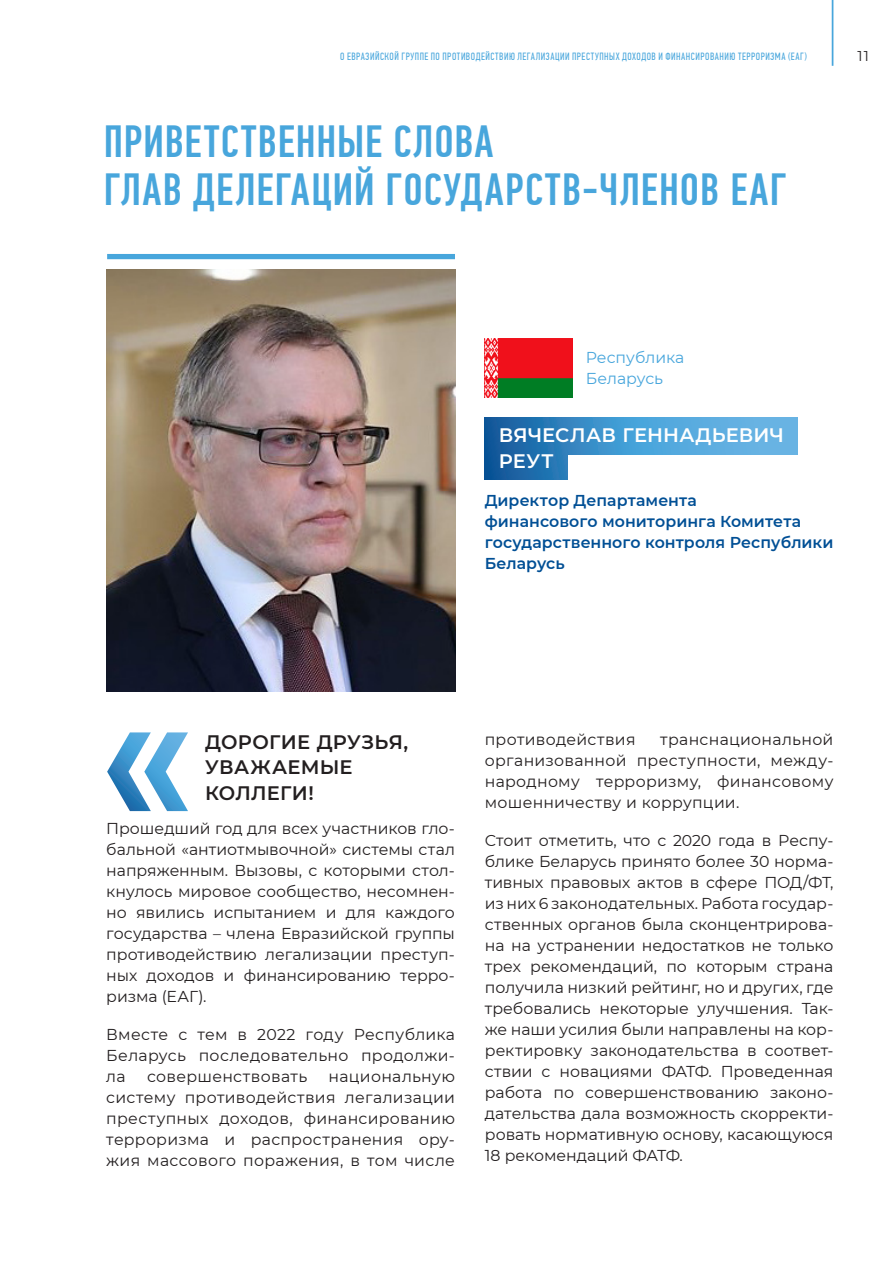
<style>
.page{position:relative;width:893px;height:1263px;background:#fff}
.page>*{position:absolute;margin:0;border:0;box-sizing:border-box;transform-origin:0 0}
.t1{font:500 45px/48px "PF Din Text Comp Pro";letter-spacing:.025em;color:#48a6dc}
.t2{font:600 19.5px/25.5px "Montserrat";letter-spacing:.01em;color:#231f20}
.Paragraph_Style_1{font:600 19.5px/25.5px "Montserrat";letter-spacing:.01em;color:#fff}
.Paragraph_Style_1-2{font:15.75px/21px "Montserrat";letter-spacing:.015em;color:#231f20;text-align:justify}
.Paragraph_Style_1-3{font:600 15.75px/21px "Montserrat";letter-spacing:.005em;color:#004f95}
.Paragraph_Style_1-4{font:15.75px/21px "Montserrat";letter-spacing:-.005em;color:#48a6dc}
.t3{font:14.25px "Montserrat";color:#231f20}
.t4{font:10.5px "PF Din Text Comp Pro";letter-spacing:.05em;color:#48a6dc}
</style>
<div class="page">
<hr style="left:832px;top:0;width:1px;height:66px;background:#48a6dc">
<svg style="left:484px;top:417px;width:313px;height:37px;background:#489ad0"></svg>
<div style="left:484px;top:442px;width:84px;height:37px;background:linear-gradient(to right,#0d5194,#2b80bc)"></div>
<svg style="left:107px;top:732px;width:81px;height:79px"></svg>
<img style="left:484px;top:339px;width:88px;height:59px">
<img style="left:106px;top:269px;width:349px;height:422px">
<div style="left:107px;top:254px;width:348px;height:5px;background:#48a6dc"></div>
<p class="t4" style="left:340px;top:51px;width:468px">О ЕВРАЗИЙСКОЙ ГРУППЕ ПО ПРОТИВОДЕЙСТВИЮ ЛЕГАЛИЗАЦИИ ПРЕСТУПНЫХ ДОХОДОВ И ФИНАНСИРОВАНИЮ ТЕРРОРИЗМА (ЕАГ)</p>
<p class="t1" style="left:104px;top:118px;width:685px">ПРИВЕТСТВЕННЫЕ СЛОВА<br>ГЛАВ ДЕЛЕГАЦИЙ ГОСУДАРСТВ-ЧЛЕНОВ ЕАГ</p>
<p class="t3" style="left:857px;top:47px;width:13px">11</p>
<p class="Paragraph_Style_1-4" style="left:586px;top:346px;width:100px">Республика<br>Беларусь</p>
<p class="Paragraph_Style_1" style="left:499px;top:422px;width:287px">ВЯЧЕСЛАВ ГЕННАДЬЕВИЧ<br>РЕУТ</p>
<p class="Paragraph_Style_1-3" style="left:485px;top:489px;width:350px">Директор Департамента<br>финансового мониторинга Комитета государственного контроля Республики<br>Беларусь</p>
<p class="t2" style="left:205px;top:728px;width:205px">ДОРОГИЕ ДРУЗЬЯ,<br>УВАЖАЕМЫЕ<br>КОЛЛЕГИ!</p>
<p class="Paragraph_Style_1-2" style="left:106px;top:817px;width:350px">Прошедший год для всех участников гло&shy;бальной «антиотмывочной» системы стал напряженным. Вызовы, с которыми стол&shy;кнулось мировое сообщество, несомнен&shy;но явились испытанием и для каждого государства – члена Евразийской группы противодействию легализации преступ&shy;ных доходов и финансированию терро&shy;ризма (ЕАГ).</p>
<p class="Paragraph_Style_1-2" style="left:106px;top:1023px;width:350px">Вместе с тем в 2022 году Республика Беларусь последовательно продолжи&shy;ла</p>
<p class="Paragraph_Style_1-2" style="left:106px;top:1065px;width:350px;text-indent:222px">национальную систему противодействия легализации преступных доходов, финансированию терроризма и распространения ору&shy;жия массового поражения, в том числе</p>
<p class="Paragraph_Style_1-2" style="left:147px;top:1065px;width:162px">совершенствовать</p>
<p class="Paragraph_Style_1-2" style="left:485px;top:728px;width:350px;text-indent:175px">транснациональной организованной преступности, между&shy;народному терроризму, финансовому мошенничеству и коррупции.</p>
<p class="Paragraph_Style_1-2" style="left:485px;top:829px;width:350px">Стоит отметить, что с 2020 года в Респу&shy;блике Беларусь принято более 30 норма&shy;тивных правовых актов в сфере ПОД/ФТ, из них 6 законодательных. Работа государ&shy;ственных органов была сконцентрирова&shy;на на устранении недостатков не только трех рекомендаций, по которым страна получила низкий рейтинг, но и других, где требовались некоторые улучшения. Так&shy;же наши усилия были направлены на кор&shy;ректировку законодательства в соответ&shy;ствии с новациями ФАТФ. Проведенная работа по совершенствованию законо&shy;дательства дала возможность скорректи&shy;ровать нормативную основу, касающуюся 18 рекомендаций ФАТФ.</p>
<p class="Paragraph_Style_1-2" style="left:485px;top:728px;width:152px">противодействия</p>
</div>
